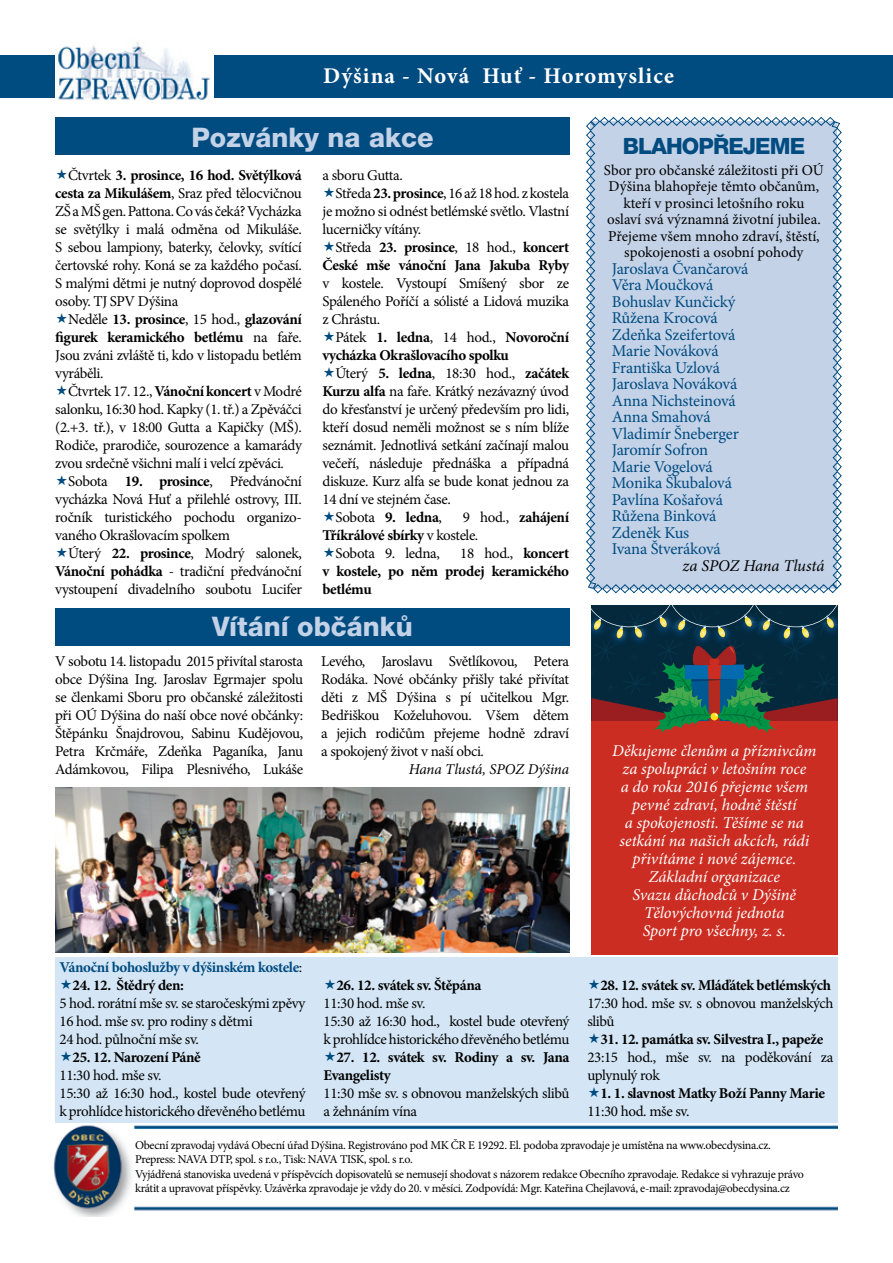
<style>
.page{position:relative;width:893px;height:1263px;background:#fff}
.page>*{position:absolute;margin:0;border:0;box-sizing:border-box;transform-origin:0 0}
.t1{font:800 27px "Helvetica Neue CE";color:#c3d2e7}
.t2{font:700 22.5px "Minion Pro";letter-spacing:.045em;color:#fff}
.t3{font:800 22.5px "Helvetica Neue CE";letter-spacing:-.04em;color:#004b80}
.t4{font:16.5px/16.5px "Minion Pro";letter-spacing:-.015em;color:#004b80}
.t5{font:italic 16.5px/18px "Minion Pro";letter-spacing:-.005em;color:#fff;text-align:center}
.t6{font:italic 16.5px "Minion Pro";letter-spacing:-.005em;color:#000}
.t7{font:15px/18px "Minion Pro";letter-spacing:-.025em;color:#000;text-align:justify}
.t8{font:700 15px/18px "Minion Pro";letter-spacing:-.025em;color:#000}
.t9{font:15px/16.5px "Minion Pro";color:#000;text-align:center}
.t10{font:700 15px "Minion Pro";letter-spacing:-.025em;color:#004b80}
.t11{font:italic 15px "Minion Pro";letter-spacing:-.01em;color:#000}
.t12{font:12px/14.4px "Minion Pro";letter-spacing:-.025em;color:#000}
.s1{font-weight:700}
.s2{font-weight:400}
.s3{font-weight:400;color:#000}
</style>
<div class="page">
<div style="left:0;top:55px;width:893px;height:43px;background:#004b80"></div>
<img style="left:55px;top:41px;width:158px;height:60px">
<div style="left:591px;top:721px;width:247px;height:233px;background:#cc2d22"></div>
<img style="left:591px;top:639px;width:29px;height:7px">
<img style="left:668px;top:639px;width:58px;height:7px">
<img style="left:751px;top:639px;width:87px;height:7px">
<svg style="left:591px;top:606px;width:247px;height:33px;background:#1d404c"></svg>
<svg style="left:591px;top:646px;width:247px;height:87px;background:#373e3d"></svg>
<img style="left:53px;top:1122px;width:784px;height:95px">
<svg style="left:586px;top:117px;width:256px;height:477px;background:#bfcfe4"></svg>
<div style="left:55px;top:117px;width:515px;height:38px;background:#004b80"></div>
<div style="left:55px;top:608px;width:515px;height:38px;background:#004b80"></div>
<img style="left:55px;top:787px;width:514px;height:165px">
<div style="left:55px;top:956px;width:783px;height:166px;background:#d4e6f5"></div>
<h2 class="t2" style="left:323px;top:60px;width:352px">Dýšina - Nová Huť - Horomyslice</h2>
<h1 class="t1" style="left:191px;top:123px;width:244px">Pozvánky na akce</h1>
<p class="t7" style="left:55px;top:166px;width:248px;text-indent:13px">Čtvrtek <span class="s1">3. prosince, 16 hod. Světýlková cesta za Mikulášem</span>, Sraz před tělocvičnou ZŠ a MŠ gen. Pattona. Co vás čeká? Vycházka se světýlky i malá odměna od Mikuláše.<br>S sebou lampiony, baterky, čelovky, svítící čertovské rohy. Koná se za každého počasí.<br>S malými dětmi je nutný doprovod dospělé osoby. TJ SPV Dýšina</p>
<p class="t7" style="left:55px;top:310px;width:248px;text-indent:13px">Neděle <span class="s1">13. prosince</span>, 15 hod., <span class="s1">glazování figurek keramického betlému</span> na faře.<br>Jsou zváni zvláště ti, kdo v listopadu betlém vyráběli.</p>
<p class="t7" style="left:55px;top:382px;width:248px;text-indent:13px">Čtvrtek 17. 12., <span class="s1">Vánoční koncert</span> v Modré salonku, 16:30 hod. Kapky (1. tř.) a Zpěváčci (2.+3. tř.), v 18:00 Gutta a Kapičky (MŠ).<br>Rodiče, prarodiče, sourozence a kamarády zvou srdečně všichni malí i velcí zpěváci.</p>
<p class="t7" style="left:55px;top:472px;width:248px;text-indent:13px">Sobota <span class="s1">19. prosince</span>, Předvánoční vycházka Nová Huť a přilehlé ostrovy, III. ročník turistického pochodu organizo&shy;vaného Okrašlovacím spolkem</p>
<p class="t7" style="left:55px;top:544px;width:248px;text-indent:13px">Úterý <span class="s1">22. prosince</span>, Modrý salonek, <span class="s1">Vánoční pohádka</span> - tradiční předvánoční vystoupení divadelního soubotu Lucifer</p>
<h1 class="t1" style="left:212px;top:612px;width:202px">Vítání občánků</h1>
<p class="t7" style="left:55px;top:652px;width:249px">V sobotu 14. listopadu 2015 přivítal starosta obce Dýšina Ing. Jaroslav Egrmajer spolu se členkami Sboru pro občanské záležitosti při OÚ Dýšina do naší obce nové občánky:<br>Štěpánku Šnajdrovou, Sabinu Kudějovou, Petra Krčmáře, Zdeňka Paganíka, Janu Adámkovou, Filipa Plesnivého, Lukáše</p>
<p class="t7" style="left:321px;top:652px;width:249px">Levého, Jaroslavu Světlíkovou, Petera Rodáka. Nové občánky přišly také přivítat děti z MŠ Dýšina s pí učitelkou Mgr.<br>Bedřiškou Koželuhovou. Všem dětem a jejich rodičům přejeme hodně zdraví a spokojený život v naší obci.</p>
<p class="t7" style="left:322px;top:166px;width:82px">a sboru Gutta.</p>
<p class="t7" style="left:335px;top:184px;width:235px">Středa <span class="s1">23. prosince</span>, 16 až 18 hod. z kostela</p>
<p class="t7" style="left:322px;top:202px;width:248px">je možno si odnést betlémské světlo. Vlastní</p>
<p class="t7" style="left:322px;top:220px;width:100px">lucerničky vítány.</p>
<p class="t8" style="left:335px;top:238px;width:235px"><span class="s2">Středa</span> 23. prosince<span class="s2">, 18 hod.,</span> koncert</p>
<p class="t8" style="left:322px;top:256px;width:248px">České mše vánoční Jana Jakuba Ryby</p>
<p class="t7" style="left:322px;top:274px;width:248px">v kostele. Vystoupí Smíšený sbor ze Spáleného Poříčí a sólisté a Lidová muzika z Chrástu.</p>
<p class="t8" style="left:322px;top:328px;width:248px;text-indent:13px"><span class="s2">Pátek</span> 1. ledna<span class="s2">, 14 hod.,</span> Novoroční vycházka Okrašlovacího spolku</p>
<p class="t7" style="left:335px;top:364px;width:235px">Úterý <span class="s1">5. ledna</span>, 18:30 hod., <span class="s1">začátek</span></p>
<p class="t7" style="left:322px;top:382px;width:248px"><span class="s1">Kurzu alfa</span> na faře. Krátký nezávazný úvod</p>
<p class="t7" style="left:322px;top:400px;width:248px">do křesťanství je určený především pro lidi,</p>
<p class="t7" style="left:322px;top:418px;width:248px">kteří dosud neměli možnost se s ním blíže</p>
<p class="t7" style="left:322px;top:436px;width:248px">seznámit. Jednotlivá setkání začínají malou</p>
<p class="t7" style="left:322px;top:454px;width:248px">večeří, následuje přednáška a případná</p>
<p class="t7" style="left:322px;top:472px;width:248px">diskuze. Kurz alfa se bude konat jednou za</p>
<p class="t7" style="left:322px;top:490px;width:130px">14 dní ve stejném čase.</p>
<p class="t7" style="left:335px;top:508px;width:108px">Sobota <span class="s1">9. ledna</span>,</p>
<p class="t8" style="left:463px;top:508px;width:108px"><span class="s2">9 hod.,</span> zahájení</p>
<p class="t8" style="left:322px;top:526px;width:157px">Tříkrálové sbírky <span class="s2">v kostele.</span></p>
<p class="t7" style="left:335px;top:544px;width:106px">Sobota 9. ledna,</p>
<p class="t8" style="left:322px;top:544px;width:248px;text-align:justify;text-indent:138px"><span class="s2">18 hod.,</span> koncert v kostele, po něm prodej keramického betlému</p>
<p class="t11" style="left:409px;top:759px;width:162px">Hana Tlustá, SPOZ Dýšina</p>
<p class="t10" style="left:60px;top:957px;width:244px">Vánoční bohoslužby v dýšinském kostele<span class="s3">:</span></p>
<p class="t8" style="left:73px;top:976px;width:113px">24. 12. Štědrý den:</p>
<p class="t7" style="left:60px;top:994px;width:247px;text-align:left">5 hod. rorátní mše sv. se staročeskými zpěvy<br>16 hod. mše sv. pro rodiny s dětmi<br>24 hod. půlnoční mše sv.</p>
<p class="t8" style="left:73px;top:1048px;width:130px">25. 12. Narození Páně</p>
<p class="t7" style="left:60px;top:1066px;width:247px;text-align:left">11:30 hod. mše sv.<br>15:30 až 16:30 hod., kostel bude otevřený k prohlídce historického dřevěného betlému</p>
<p class="t8" style="left:337px;top:976px;width:147px">26. 12. svátek sv. Štěpána</p>
<p class="t7" style="left:324px;top:994px;width:247px;text-align:left">11:30 hod. mše sv.<br>15:30 až 16:30 hod., kostel bude otevřený k prohlídce historického dřevěného betlému</p>
<p class="t8" style="left:324px;top:1048px;width:247px;text-indent:13px">27. 12. svátek sv. Rodiny a sv. Jana<br>Evangelisty</p>
<p class="t7" style="left:324px;top:1084px;width:247px">11:30 mše sv. s obnovou manželských slibů a žehnáním vína</p>
<h2 class="t3" style="left:623px;top:134px;width:120px">Blahopřeje</h2>
<h2 class="t3" style="left:770px;top:134px;width:34px">me</h2>
<p class="t9" style="left:604px;top:162px;width:222px">Sbor pro občanské záležitosti při OÚ Dýšina blahopřeje těmto občanům, kteří v prosinci letošního roku<br>oslaví svá významná životní jubilea.<br>Přejeme všem mnoho zdraví, štěstí, spokojenosti a osobní pohody</p>
<p class="t4" style="left:612px;top:260px;width:138px">Jaroslava Čvančarová<br>Věra Moučková<br>Bohuslav Kunčický<br>Růžena Krocová<br>Zdeňka Szeifertová<br>Marie Nováková<br>Františka Uzlová<br>Jaroslava Nováková<br>Anna Nichsteinová<br>Anna Smahová<br>Vladimír Šneberger<br>Jaromír Sofron<br>Marie Vogelová<br>Monika Škubalová<br>Pavlína Košařová<br>Růžena Binková<br>Zdeněk Kus<br>Ivana Štveráková</p>
<p class="t6" style="left:683px;top:554px;width:143px">za SPOZ Hana Tlustá</p>
<p class="t5" style="left:612px;top:742px;width:206px">Děkujeme členům a příznivcům za spolupráci v letošním roce<br>a do roku 2016 přejeme všem pevné zdraví, hodně štěstí<br>a spokojenosti. Těšíme se na setkání na našich akcích, rádi přivítáme i nové zájemce.<br>Základní organizace<br>Svazu důchodců v Dýšině<br>Tělovýchovná jednota<br>Sport pro všechny, z. s.</p>
<p class="t8" style="left:600px;top:976px;width:232px">28. 12. svátek sv. Mláďátek betlémských</p>
<p class="t7" style="left:587px;top:994px;width:247px">17:30 hod. mše sv. s obnovou manželských slibů</p>
<p class="t8" style="left:600px;top:1030px;width:224px">31. 12. památka sv. Silvestra I., papeže</p>
<p class="t7" style="left:587px;top:1048px;width:247px">23:15 hod., mše sv. na poděkování za uplynulý rok</p>
<p class="t8" style="left:600px;top:1084px;width:226px">1. 1. slavnost Matky Boží Panny Marie</p>
<p class="t7" style="left:587px;top:1102px;width:103px">11:30 hod. mše sv.</p>
<p class="t12" style="left:135px;top:1138px;width:670px">Obecní zpravodaj vydává Obecní úřad Dýšina. Registrováno pod MK ČR E 19292. El. podoba zpravodaje je umístěna na www.obecdysina.cz.<br>Prepress: NAVA DTP, spol. s r.o., Tisk: NAVA TISK, spol. s r.o.<br>Vyjádřená stanoviska uvedená v příspěvcích dopisovatelů se nemusejí shodovat s názorem redakce Obecního zpravodaje. Redakce si vyhrazuje právo krátit a upravovat příspěvky. Uzávěrka zpravodaje je vždy do 20. v měsíci. Zodpovídá: Mgr. Kateřina Chejlavová, e-mail: zpravodaj@obecdysina.cz</p>
</div>
